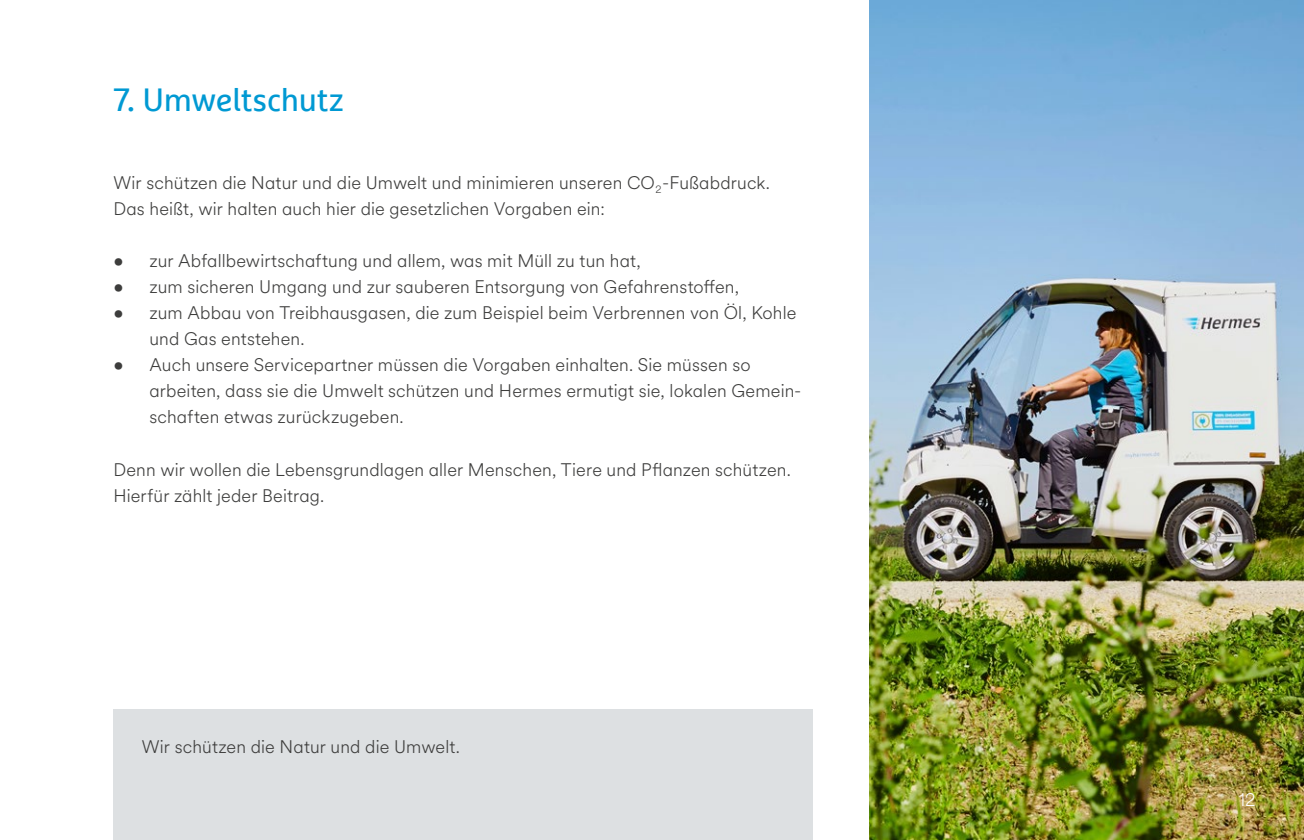
<style>
.page{position:relative;width:1304px;height:840px;background:#fff}
.page>*{position:absolute;margin:0;border:0;box-sizing:border-box;transform-origin:0 0}
.t1{font:32px "Marselis Pro";letter-spacing:-.01em;color:#0099d3}
.t2{font:300 18px/26px "Circular Hermes";letter-spacing:.01em;color:#3d3d3c}
.t3{font:300 18px "Circular Hermes";color:#fff}
</style>
<div class="page">
<div style="left:113px;top:709px;width:700px;height:130px;background:#dde0e2"></div>
<img style="left:869px;top:0;width:435px;height:839px">
<h1 class="t1" style="left:113px;top:80px;width:232px">7. Umweltschutz</h1>
<p class="t2" style="left:113px;top:169px;width:658px">Wir schützen die Natur und die Umwelt und minimieren unseren CO<sub>2</sub>-Fußabdruck.<br>Das heißt, wir halten auch hier die gesetzlichen Vorgaben ein:</p>
<p class="t2" style="left:113px;top:247px;width:529px">• zur Abfallbewirtschaftung und allem, was mit Müll zu tun hat,</p>
<p class="t2" style="left:113px;top:273px;width:627px">• zum sicheren Umgang und zur sauberen Entsorgung von Gefahrenstoffen,</p>
<p class="t2" style="left:149px;top:299px;width:649px;text-indent:-36px">• zum Abbau von Treibhausgasen, die zum Beispiel beim Verbrennen von Öl, Kohle und Gas entstehen.</p>
<p class="t2" style="left:149px;top:351px;width:654px;text-indent:-36px">• Auch unsere Servicepartner müssen die Vorgaben einhalten. Sie müssen so arbeiten, dass sie die Umwelt schützen und Hermes ermutigt sie, lokalen Gemein&shy;schaften etwas zurückzugeben.</p>
<p class="t2" style="left:113px;top:455px;width:679px">Denn wir wollen die Lebensgrundlagen aller Menschen, Tiere und Pflanzen schützen.<br>Hierfür zählt jeder Beitrag.</p>
<p class="t2" style="left:142px;top:733px;width:320px">Wir schützen die Natur und die Umwelt.</p>
<p class="t3" style="left:1239px;top:787px;width:18px">12</p>
</div>
